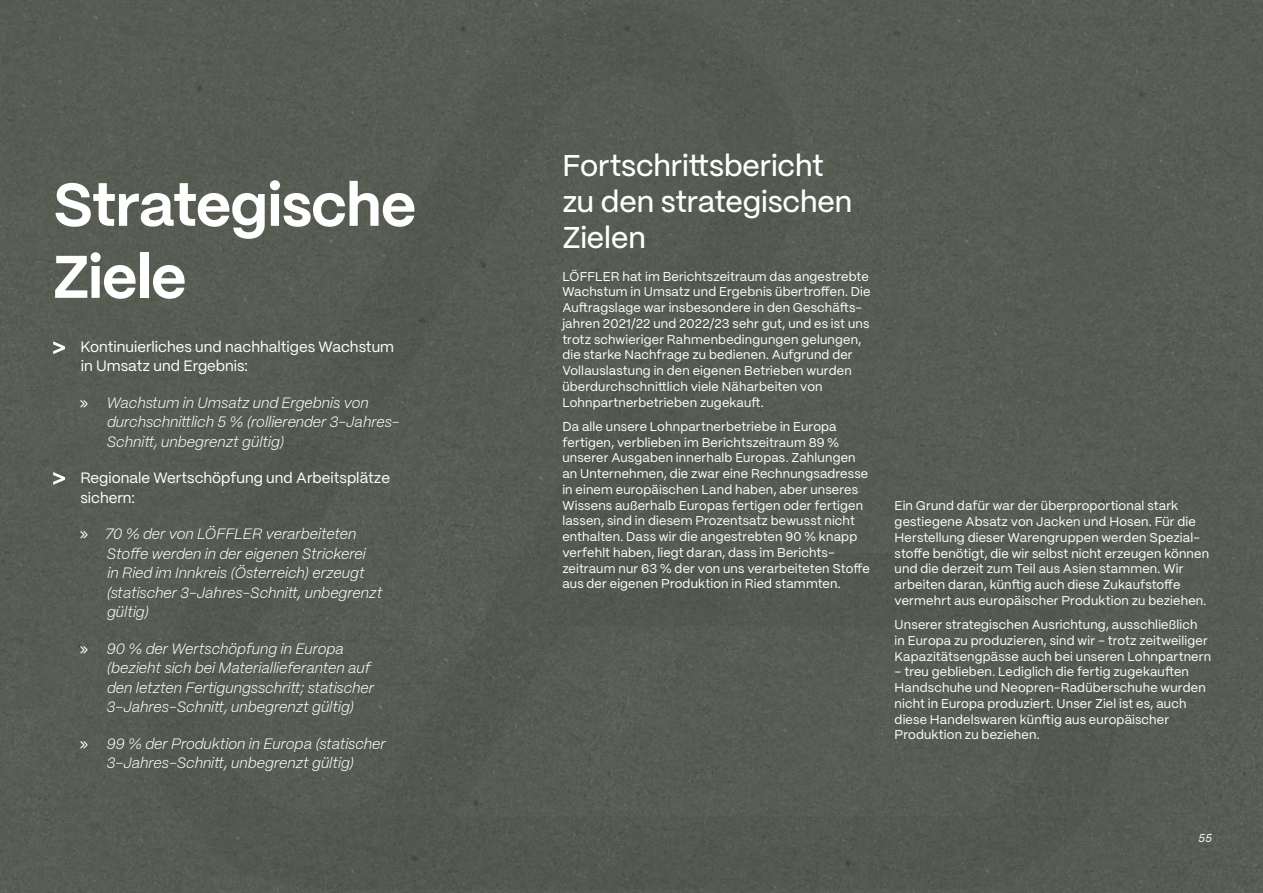
<style>
.page{position:relative;width:1263px;height:893px;background:#575c52}
.page>*{position:absolute;margin:0;border:0;box-sizing:border-box;transform-origin:0 0}
.t1{font:700 60px/72px "PP Mori";letter-spacing:-.01em;color:#fff}
.t2{font:500 30px/36px "PP Mori";letter-spacing:-.005em;color:#fff}
.t3{font:italic 300 15px/19.5px "PP Mori";color:#fff}
.t4{font:15px/19.5px "PP Mori";color:#fff}
.t5{font:12.75px/15.8px "PP Mori";letter-spacing:.015em;color:#fff}
.t6{font:italic 11.25px "PP Mori";color:#fff}
.s1{font-weight:400;font-style:normal}
</style>
<div class="page">
<svg style="left:53px;top:341px;width:12px;height:13px"></svg>
<svg style="left:53px;top:472px;width:12px;height:13px"></svg>
<h1 class="t1" style="left:53px;top:165px;width:364px">Strategische<br>Ziele</h1>
<p class="t4" style="left:80px;top:336px;width:315px">Kontinuierliches und nachhaltiges Wachstum in Umsatz und Ergebnis:</p>
<p class="t3" style="left:107px;top:392px;width:294px;text-indent:-27px"><span class="s1">»</span> Wachstum in Umsatz und Ergebnis von durchschnittlich 5 % (rollierender 3-Jahres-<br>Schnitt, unbegrenzt gültig)</p>
<p class="t4" style="left:80px;top:467px;width:311px">Regionale Wertschöpfung und Arbeitsplätze sichern:</p>
<p class="t3" style="left:107px;top:523px;width:277px;text-indent:-27px"><span class="s1">»</span> 70 % der von LÖFFLER verarbeiteten Stoffe werden in der eigenen Strickerei<br>in Ried im Innkreis (Österreich) erzeugt (statischer 3-Jahres-Schnitt, unbegrenzt gültig)</p>
<p class="t3" style="left:107px;top:638px;width:269px;text-indent:-27px"><span class="s1">»</span> 90 % der Wertschöpfung in Europa (bezieht sich bei Materiallieferanten auf den letzten Fertigungsschritt; statischer 3-Jahres-Schnitt, unbegrenzt gültig)</p>
<p class="t3" style="left:80px;top:733px;width:308px;text-align:center"><span class="s1">»</span> 99 % der Produktion in Europa (statischer<br>3-Jahres-Schnitt, unbegrenzt gültig)</p>
<h2 class="t2" style="left:562px;top:146px;width:291px">Fortschrittsbericht zu den strategischen<br>Zielen</h2>
<p class="t5" style="left:562px;top:267px;width:310px">LÖFFLER hat im Berichtszeitraum das angestrebte Wachstum in Umsatz und Ergebnis übertroffen. Die Auftragslage war insbesondere in den Geschäfts&shy;jahren 2021/22 und 2022/23 sehr gut, und es ist uns trotz schwieriger Rahmenbedingungen gelungen, die starke Nachfrage zu bedienen. Aufgrund der Vollauslastung in den eigenen Betrieben wurden überdurchschnittlich viele Näharbeiten von Lohnpartnerbetrieben zugekauft.</p>
<p class="t5" style="left:562px;top:418px;width:309px">Da alle unsere Lohnpartnerbetriebe in Europa fertigen, verblieben im Berichtszeitraum 89 % unserer Ausgaben innerhalb Europas. Zahlungen an Unternehmen, die zwar eine Rechnungsadresse in einem europäischen Land haben, aber unseres Wissens außerhalb Europas fertigen oder fertigen lassen, sind in diesem Prozentsatz bewusst nicht enthalten. Dass wir die angestrebten 90 % knapp verfehlt haben, liegt daran, dass im Berichts&shy;zeitraum nur 63 % der von uns verarbeiteten Stoffe aus der eigenen Produktion in Ried stammten.</p>
<p class="t5" style="left:895px;top:497px;width:316px">Ein Grund dafür war der überproportional stark gestiegene Absatz von Jacken und Hosen. Für die Herstellung dieser Warengruppen werden Spezial&shy;stoffe benötigt, die wir selbst nicht erzeugen können und die derzeit zum Teil aus Asien stammen. Wir arbeiten daran, künftig auch diese Zukaufstoffe vermehrt aus europäischer Produktion zu beziehen.</p>
<p class="t5" style="left:895px;top:616px;width:318px">Unserer strategischen Ausrichtung, ausschließlich<br>in Europa zu produzieren, sind wir – trotz zeitweiliger<br>Kapazitätsengpässe auch bei unseren Lohnpartnern</p>
<p class="t5" style="left:895px;top:663px;width:313px">– treu geblieben. Lediglich die fertig zugekauften Handschuhe und Neopren-Radüberschuhe wurden nicht in Europa produziert. Unser Ziel ist es, auch diese Handelswaren künftig aus europäischer Produktion zu beziehen.</p>
<p class="t6" style="left:1198px;top:828px;width:15px">55</p>
</div>
